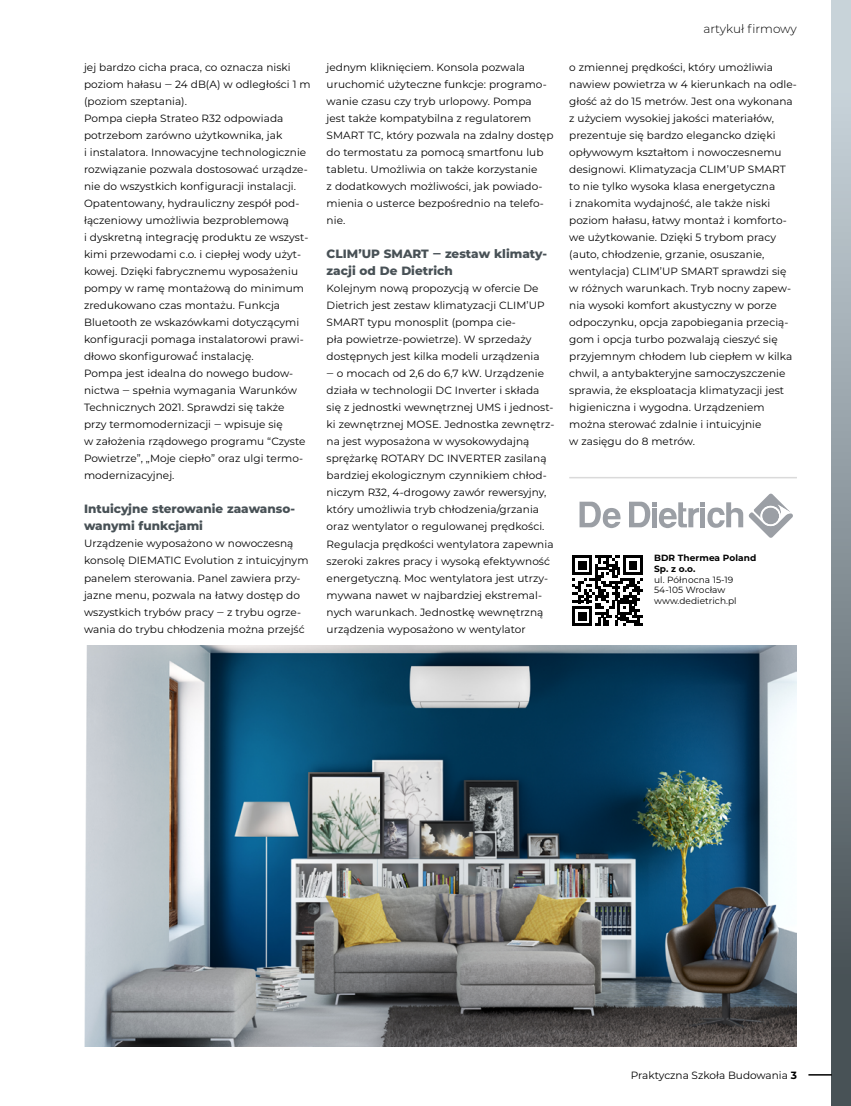
<style>
.page{position:relative;width:851px;height:1106px;background:#fff}
.page>*{position:absolute;margin:0;border:0;box-sizing:border-box;transform-origin:0 0}
.t1{font:800 12px/17px "Montserrat";color:#485156}
.t2{font:300 12px "Montserrat";color:#000}
.t3{font:10.5px/17px "Montserrat";letter-spacing:.005em;color:#000}
.t4{font:9px/10.8px "Montserrat";letter-spacing:.005em;color:#000}
.t5{font:700 9px/10.8px "Montserrat";letter-spacing:.005em;color:#000}
.s1{font-weight:700}
</style>
<div class="page">
<div style="left:831px;top:0;width:19px;height:1106px;background:linear-gradient(to bottom,#d2dde5,#3c464a)"></div>
<svg style="left:808px;top:1074px;width:23px;height:1px"></svg>
<img style="left:84px;top:645px;width:712px;height:401px">
<svg style="left:572px;top:555px;width:71px;height:71px"></svg>
<hr style="left:569px;top:477px;width:227px;height:1px;background:#dadada">
<svg style="left:579px;top:501px;width:41px;height:27px"></svg>
<svg style="left:629px;top:493px;width:163px;height:45px"></svg>
<p class="t3" style="left:84px;top:58px;width:228px">jej bardzo cicha praca, co oznacza niski poziom hałasu ‒ 24 dB(A) w odległości 1 m (poziom szeptania).<br>Pompa ciepła Strateo R32 odpowiada potrzebom zarówno użytkownika, jak<br>i instalatora. Innowacyjne technologicznie rozwiązanie pozwala dostosować urządze&shy;nie do wszystkich konfiguracji instalacji.<br>Opatentowany, hydrauliczny zespół pod&shy;łączeniowy umożliwia bezproblemową<br>i dyskretną integrację produktu ze wszyst&shy;kimi przewodami c.o. i ciepłej wody użyt&shy;kowej. Dzięki fabrycznemu wyposażeniu pompy w ramę montażową do minimum zredukowano czas montażu. Funkcja Bluetooth ze wskazówkami dotyczącymi konfiguracji pomaga instalatorowi prawi&shy;dłowo skonfigurować́instalację.<br>Pompa jest idealna do nowego budow&shy;nictwa ‒ spełnia wymagania Warunków Technicznych 2021. Sprawdzi się także<br>przy termomodernizacji ‒ wpisuje się<br>w założenia rządowego programu “Czyste Powietrze”, „Moje ciepło” oraz ulgi termo&shy;modernizacyjnej.</p>
<p class="t1" style="left:84px;top:500px;width:213px">Intuicyjne sterowanie zaawanso&shy;wanymi funkcjami</p>
<p class="t3" style="left:84px;top:535px;width:226px">Urządzenie wyposażono w nowoczesną konsolę DIEMATIC Evolution z intuicyjnym panelem sterowania. Panel zawiera przy&shy;jazne menu, pozwala na łatwy dostęp do wszystkich trybów pracy ‒ z trybu ogrze&shy;wania do trybu chłodzenia można przejść</p>
<p class="t3" style="left:326px;top:58px;width:228px">jednym kliknięciem. Konsola pozwala uruchomić użyteczne funkcje: programo&shy;wanie czasu czy tryb urlopowy. Pompa<br>jest także kompatybilna z regulatorem SMART TC, który pozwala na zdalny dostęp do termostatu za pomocą smartfonu lub tabletu. Umożliwia on także korzystanie<br>z dodatkowych możliwości, jak powiado&shy;mienia o usterce bezpośrednio na telefo&shy;nie.</p>
<p class="t1" style="left:326px;top:245px;width:222px">CLIM’UP SMART ‒ zestaw klimaty&shy;zacji od De Dietrich</p>
<p class="t3" style="left:326px;top:280px;width:229px">Kolejnym nową propozycją w ofercie De Dietrich jest zestaw klimatyzacji CLIM’UP SMART typu monosplit (pompa cie-<br>pła powietrze-powietrze). W sprzedaży dostępnych jest kilka modeli urządzenia<br>‒ o mocach od 2,6 do 6,7 kW. Urządzenie działa w technologii DC Inverter i składa się z jednostki wewnętrznej UMS i jednost&shy;ki zewnętrznej MOSE. Jednostka zewnętrz&shy;na jest wyposażona w wysokowydajną sprężarkę ROTARY DC INVERTER zasilaną bardziej ekologicznym czynnikiem chłod&shy;niczym R32, 4-drogowy zawór rewersyjny, który umożliwia tryb chłodzenia/grzania oraz wentylator o regulowanej prędkości.<br>Regulacja prędkości wentylatora zapewnia szeroki zakres pracy i wysoką efektywność energetyczną. Moc wentylatora jest utrzy&shy;mywana nawet w najbardziej ekstremal&shy;nych warunkach. Jednostkę wewnętrzną urządzenia wyposażono w wentylator</p>
<p class="t2" style="left:703px;top:20px;width:95px">artykuł firmowy</p>
<p class="t3" style="left:569px;top:58px;width:229px">o zmiennej prędkości, który umożliwia nawiew powietrza w 4 kierunkach na odle&shy;głość aż do 15 metrów. Jest ona wykonana z użyciem wysokiej jakości materiałów, prezentuje się bardzo elegancko dzięki opływowym kształtom i nowoczesnemu designowi. Klimatyzacja CLIM’UP SMART to nie tylko wysoka klasa energetyczna<br>i znakomita wydajność, ale także niski poziom hałasu, łatwy montaż i komforto&shy;we użytkowanie. Dzięki 5 trybom pracy (auto, chłodzenie, grzanie, osuszanie, wentylacja) CLIM’UP SMART sprawdzi się w różnych warunkach. Tryb nocny zapew&shy;nia wysoki komfort akustyczny w porze odpoczynku, opcja zapobiegania przecią&shy;gom i opcja turbo pozwalają cieszyć się przyjemnym chłodem lub ciepłem w kilka chwil, a antybakteryjne samoczyszczenie sprawia, że eksploatacja klimatyzacji jest higieniczna i wygodna. Urządzeniem można sterować zdalnie i intuicyjnie<br>w zasięgu do 8 metrów.</p>
<p class="t5" style="left:654px;top:552px;width:104px">BDR Thermea Poland<br>Sp. z o.o.</p>
<p class="t4" style="left:654px;top:573px;width:84px">ul. Północna 15-19<br>54-105 Wrocław www.dedietrich.pl</p>
<p class="t3" style="left:630px;top:1066px;width:168px">Praktyczna Szkoła Budowania <span class="s1">3</span></p>
</div>
